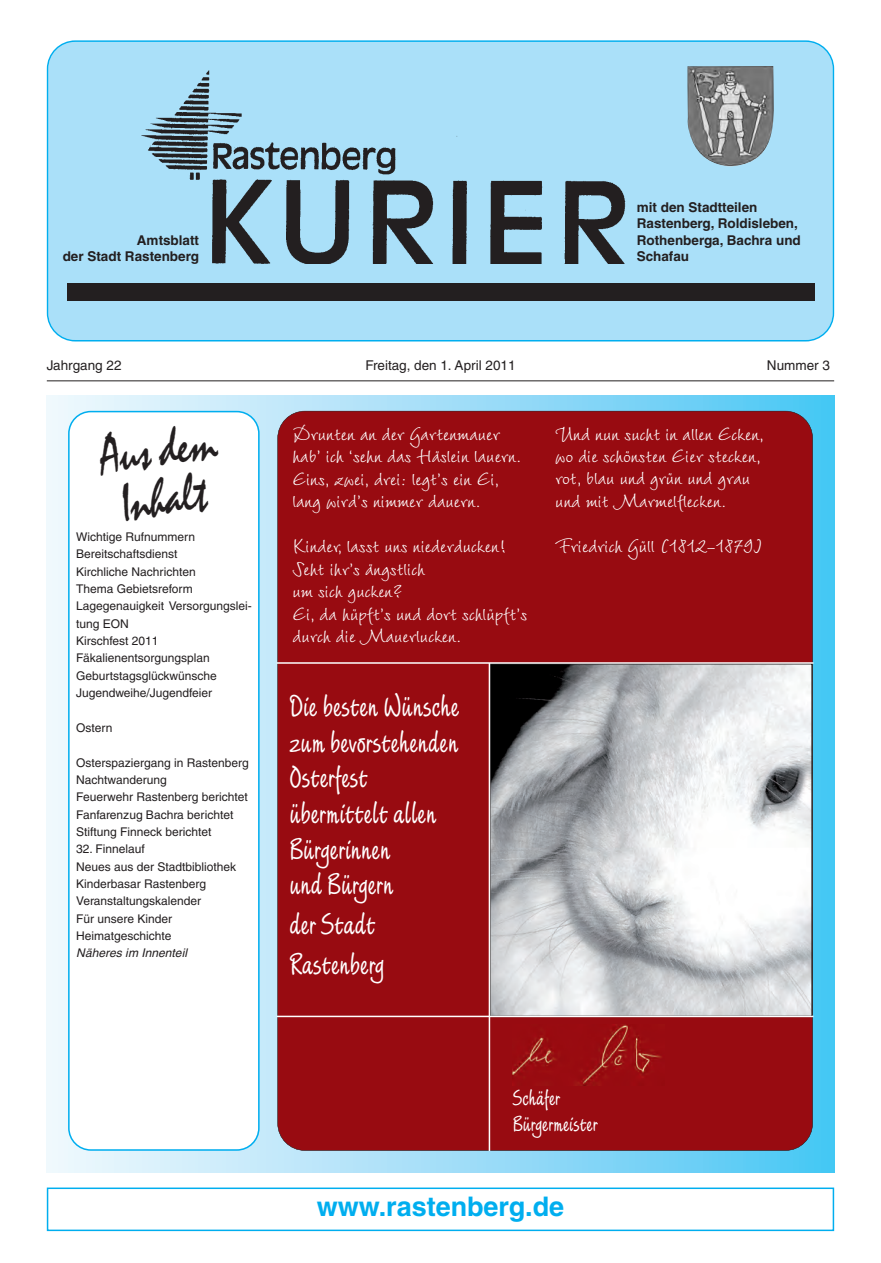
<style>
.page{position:relative;width:881px;height:1263px;background:#fff}
.page>*{position:absolute;margin:0;border:0;box-sizing:border-box;transform-origin:0 0}
.t1{font:52.5px/49.5px "Mistral LT";color:#231f20;text-align:center;scale:.81 1}
.t2{font:33px/35.7px "Limehouse Script Plain";color:#fff}
.t3{font:27px/22.5px "Wiesbaden Swing LT";color:#fff;scale:1.05 1}
.t4{font:27px/22.5px "Wiesbaden Swing LT";color:#fff}
.t5{font:700 27px "Helvetica LT";color:#00aeef}
.t6{font:24px/26px "Limehouse Script Plain";color:#fff}
.t7{font:700 13.5px/16.5px "Helvetica LT";color:#231f20}
.t8{font:13.5px "Helvetica LT";color:#231f20}
.t9{font:12px/17.4px "Helvetica LT";color:#231f20}
.t10{font:italic 12px "Helvetica LT";letter-spacing:.005em;color:#231f20}
</style>
<div class="page">
<div style="left:47px;top:40px;width:786px;height:301px;background:#aae0f9"></div>
<hr style="left:47px;top:380px;width:786px;height:1px;background:#231f20">
<div style="left:67px;top:284px;width:747px;height:17px;background:#231f20"></div>
<img style="left:140px;top:63px;width:499px;height:201px">
<div style="left:47px;top:395px;width:786px;height:777px;background:linear-gradient(to right,#f4f8fd,#4dc5f3)"></div>
<svg style="left:68px;top:411px;width:191px;height:740px"></svg>
<div style="left:277px;top:411px;width:535px;height:739px;background:#980b11;border-radius:27px"></div>
<div style="left:47px;top:1187px;width:786px;height:44px;border:2px solid #00aeef"></div>
<img style="left:687px;top:66px;width:87px;height:101px">
<img style="left:492px;top:666px;width:317px;height:348px">
<hr style="left:276px;top:662px;width:537px;height:2px;background:#fff">
<hr style="left:276px;top:1016px;width:537px;height:1px;background:#fff">
<hr style="left:488px;top:663px;width:2px;height:488px;background:#fff">
<img style="left:512px;top:1024px;width:150px;height:61px">
<p class="t7" style="left:63px;top:233px;width:138px;text-align:right">Amtsblatt<br>der Stadt Rastenberg</p>
<p class="t7" style="left:636px;top:200px;width:165px">mit den Stadtteilen<br>Rastenberg, Roldisleben,<br>Rothenberga, Bachra und<br>Schafau</p>
<p class="t8" style="left:47px;top:360px;width:76px">Jahrgang 22</p>
<p class="t8" style="left:365px;top:360px;width:152px">Freitag, den 1. April 2011</p>
<p class="t8" style="left:766px;top:360px;width:64px">Nummer 3</p>
<h1 class="t1" style="left:97px;top:438px;width:147px;rotate:-7deg">Aus dem<br>Inhalt</h1>
<p class="t9" style="left:76px;top:529px;width:177px">Wichtige Rufnummern<br>Bereitschaftsdienst<br>Kirchliche Nachrichten<br>Thema Gebietsreform<br>Lagegenauigkeit Versorgungslei&shy;tung EON<br>Kirschfest 2011<br>Fäkalienentsorgungsplan<br>Geburtstagsglückwünsche<br>Jugendweihe/Jugendfeier</p>
<p class="t9" style="left:76px;top:720px;width:38px">Ostern</p>
<p class="t9" style="left:76px;top:755px;width:174px">Osterspaziergang in Rastenberg<br>Nachtwanderung<br>Feuerwehr Rastenberg berichtet<br>Fanfarenzug Bachra berichtet<br>Stiftung Finneck berichtet</p>
<p class="t9" style="left:76px;top:841px;width:161px">32. Finnelauf<br>Neues aus der Stadtbibliothek<br>Kinderbasar Rastenberg<br>Veranstaltungskalender<br>Für unsere Kinder<br>Heimatgeschichte</p>
<p class="t10" style="left:76px;top:949px;width:112px">Näheres im Innenteil</p>
<h3 class="t4" style="left:292px;top:419px;width:230px">Drunten an der Gartenmauer hab’ ich ‘sehn das Häslein lauern.<br>Eins, zwei, drei: legt’s ein Ei, lang wird’s nimmer dauern.</h3>
<h3 class="t3" style="left:292px;top:531px;width:225px">Kinder, lasst uns niederducken!<br>Seht ihr’s ängstlich<br>um sich gucken?<br>Ei, da hüpft’s und dort schlüpft’s durch die Mauerlucken.</h3>
<h2 class="t2" style="left:289px;top:692px;width:171px">Die besten Wünsche zum bevorstehenden<br>Osterfest übermittelt allen<br>Bürgerinnen<br>und Bürgern</h2>
<h2 class="t2" style="left:289px;top:908px;width:96px;line-height:39.9px">der Stadt<br>Rastenberg</h2>
<h3 class="t3" style="left:555px;top:419px;width:201px">Und nun sucht in allen Ecken, wo die schönsten Eier stecken, rot, blau und grün und grau und mit Marmelflecken.</h3>
<h3 class="t3" style="left:555px;top:531px;width:199px">Friedrich Güll (1812-1879)</h3>
<h3 class="t6" style="left:512px;top:1088px;width:86px">Schäfer<br>Bürgermeister</h3>
<h3 class="t5" style="left:316px;top:1197px;width:249px">www.rastenberg.de</h3>
</div>
